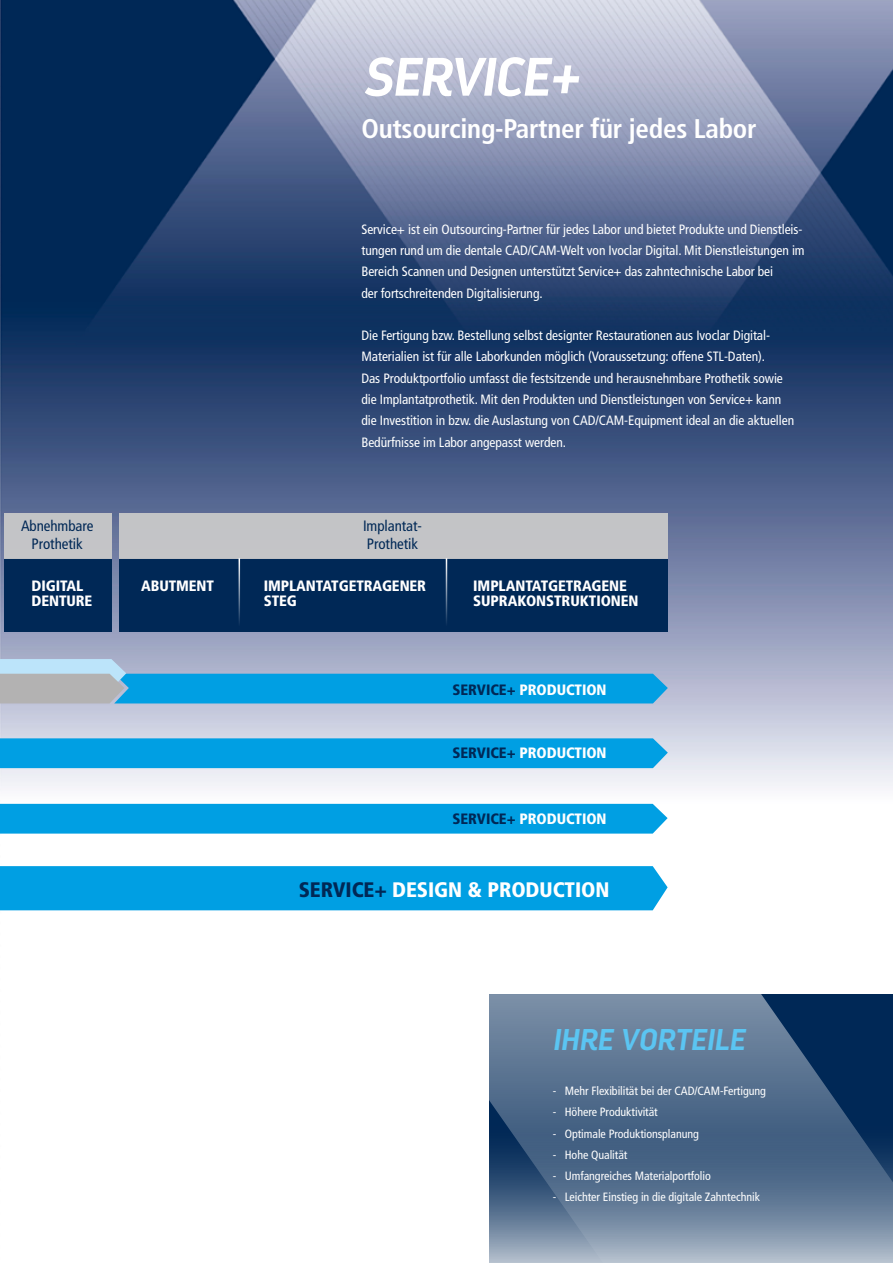
<style>
.page{position:relative;width:893px;height:1263px;background:#fff}
.page>*{position:absolute;margin:0;border:0;box-sizing:border-box;transform-origin:0 0}
.t1{font:italic 700 54px "Darwin Alt";letter-spacing:-.01em;color:#fff}
.t2{font:italic 700 30px "Darwin Alt";letter-spacing:.01em;color:#5bc5f2}
.t3{font:700 condensed 27px "Frutiger";letter-spacing:-.01em;color:#fff}
.t4{font:900 condensed 21px "Frutiger";letter-spacing:-.005em;color:#fff}
.t5{font:900 condensed 15px/15px "Frutiger";letter-spacing:-.005em;color:#fff}
.t6{font:condensed 15px/18px "Frutiger";letter-spacing:-.005em;color:#002856}
.t7{font:condensed 13.5px/21.3px "Frutiger";letter-spacing:-.005em;color:#fff}
.t8{font:condensed 12px "Frutiger";letter-spacing:-.005em;color:#fff}
.s1{color:#002856}
</style>
<div class="page">
<img style="left:0;top:0;width:893px;height:911px">
<svg style="left:489px;top:994px;width:404px;height:269px;background:#55708e"></svg>
<div style="left:4px;top:558px;width:107px;height:74px;background:#002856"></div>
<div style="left:119px;top:558px;width:549px;height:74px;background:#002856"></div>
<div style="left:0;top:866px;width:668px;height:44px;background:#009fe3"></div>
<div style="left:4px;top:513px;width:107px;height:45px;background:#c3c4c7"></div>
<div style="left:119px;top:513px;width:549px;height:45px;background:#c3c4c7"></div>
<div style="left:0;top:738px;width:668px;height:30px;background:#009fe3"></div>
<hr style="left:239px;top:558px;width:1px;height:72px;background:#fff">
<hr style="left:446px;top:558px;width:1px;height:72px;background:#fff">
<div style="left:0;top:804px;width:668px;height:30px;background:#009fe3"></div>
<svg style="left:0;top:659px;width:668px;height:44px;background:#51aad7"></svg>
<h1 class="t1" style="left:361px;top:44px;width:219px">SERVICE+</h1>
<h3 class="t3" style="left:361px;top:113px;width:397px">Outsourcing-Partner für jedes Labor</h3>
<p class="t6" style="left:21px;top:517px;width:74px;text-align:center">Abnehmbare<br>Prothetik</p>
<p class="t7" style="left:361px;top:219px;width:445px">Service+ ist ein Outsourcing-Partner für jedes Labor und bietet Produkte und Dienstleis&shy;tungen rund um die dentale CAD/CAM-Welt von Ivoclar Digital. Mit Dienstleistungen im Bereich Scannen und Designen unterstützt Service+ das zahntechnische Labor bei<br>der fortschreitenden Digitalisierung.</p>
<p class="t7" style="left:361px;top:325px;width:434px">Die Fertigung bzw. Bestellung selbst designter Restaurationen aus Ivoclar Digital-Materialien ist für alle Laborkunden möglich (Voraussetzung: offene STL-Daten).<br>Das Produktportfolio umfasst die festsitzende und herausnehmbare Prothetik sowie die Implantatprothetik. Mit den Produkten und Dienstleistungen von Service+ kann die Investition in bzw. die Auslastung von CAD/CAM-Equipment ideal an die aktuellen Bedürfnisse im Labor angepasst werden.</p>
<p class="t6" style="left:363px;top:517px;width:60px">Implantat-<br>Prothetik</p>
<p class="t5" style="left:31px;top:578px;width:62px">DIGITAL<br>DENTURE</p>
<p class="t5" style="left:141px;top:578px;width:74px">ABUTMENT</p>
<p class="t5" style="left:264px;top:578px;width:164px">IMPLANTATGETRAGENER<br>STEG</p>
<p class="t5" style="left:473px;top:578px;width:167px">IMPLANTATGETRAGENE<br>SUPRAKONSTRUKTIONEN</p>
<p class="t5" style="left:453px;top:682px;width:155px"><span class="s1">SERVICE+</span> PRODUCTION</p>
<p class="t5" style="left:453px;top:746px;width:155px"><span class="s1">SERVICE+</span> PRODUCTION</p>
<p class="t5" style="left:453px;top:811px;width:155px"><span class="s1">SERVICE+</span> PRODUCTION</p>
<h3 class="t4" style="left:299px;top:877px;width:312px"><span class="s1">SERVICE+</span> DESIGN &amp; PRODUCTION</h3>
<h2 class="t2" style="left:553px;top:1022px;width:193px">IHRE VORTEILE</h2>
<p class="t8" style="left:553px;top:1084px;width:215px">- Mehr Flexibilität bei der CAD/CAM-Fertigung</p>
<p class="t8" style="left:553px;top:1105px;width:107px">- Höhere Produktivität</p>
<p class="t8" style="left:553px;top:1126px;width:148px">- Optimale Produktionsplanung</p>
<p class="t8" style="left:553px;top:1148px;width:76px">- Hohe Qualität</p>
<p class="t8" style="left:553px;top:1169px;width:160px">- Umfangreiches Materialportfolio</p>
<p class="t8" style="left:553px;top:1190px;width:209px">- Leichter Einstieg in die digitale Zahntechnik</p>
</div>
